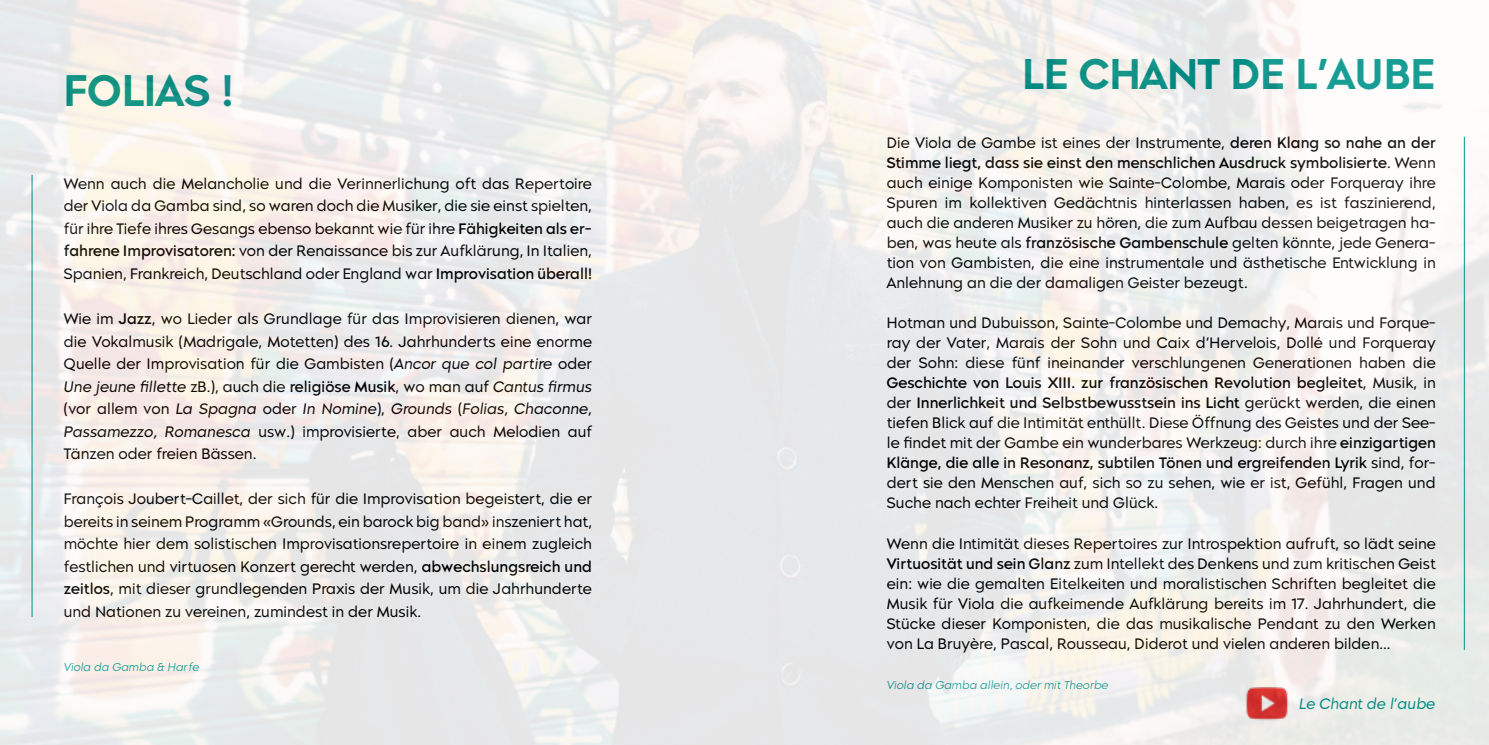
<style>
.page{position:relative;width:1489px;height:745px;background:#fff}
.page>*{position:absolute;margin:0;border:0;box-sizing:border-box;transform-origin:0 0}
.t1{font:600 43.75px "Morn";color:#00958e}
.t2{font:600 42.5px "Morn";color:#00958e}
.t3{font:15px/20px "Morn";color:#000;text-align:justify}
.t4{font:italic 15px "Morn";color:#00958e}
.t5{font:italic 300 11.25px "Morn";color:#00958e}
.s1{font-weight:500}
.s2{font-style:italic}
</style>
<div class="page">
<img style="left:0;top:0;width:1488px;height:744px">
<hr style="left:1463px;top:137px;width:1px;height:512px;background:#00958e">
<h1 class="t1" style="left:64px;top:64px;width:171px">FOLIAS !</h1>
<p class="t3" style="left:64px;top:172px;width:529px;line-height:22.5px">Wenn auch die Melancholie und die Verinnerlichung oft das Repertoire der Viola da Gamba sind, so waren doch die Musiker, die sie einst spielten, für ihre Tiefe ihres Gesangs ebenso bekannt wie für ihre <span class="s1">Fähigkeiten als er&shy;fahrene Improvisatoren:</span> von der Renaissance bis zur Aufklärung, In Italien, Spanien, Frankreich, Deutschland oder England war <span class="s1">Improvisation überall!</span></p>
<p class="t3" style="left:64px;top:307px;width:530px;line-height:22.5px">Wie im <span class="s1">Jazz</span>, wo Lieder als Grundlage für das Improvisieren dienen, war die Vokalmusik (Madrigale, Motetten) des 16. Jahrhunderts eine enorme Quelle der Improvisation für die Gambisten (<span class="s2">Ancor que col partire</span> oder <span class="s2">Une jeune fillette</span> zB.), auch die <span class="s1">religiöse Musik</span>, wo man auf <span class="s2">Cantus firmus </span>(vor allem von <span class="s2">La Spagna</span> oder <span class="s2">In Nomine</span>), <span class="s2">Grounds</span> (<span class="s2">Folias, Chaconne, Passamezzo, Romanesca</span> usw.) improvisierte, aber auch Melodien auf Tänzen oder freien Bässen.</p>
<p class="t3" style="left:64px;top:487px;width:529px;line-height:22.5px">François Joubert-Caillet, der sich für die Improvisation begeistert, die er bereits in seinem Programm «Grounds, ein barock big band» inszeniert hat, möchte hier dem solistischen Improvisationsrepertoire in einem zugleich festlichen und virtuosen Konzert gerecht werden, <span class="s1">abwechslungsreich und zeitlos</span>, mit dieser grundlegenden Praxis der Musik, um die Jahrhunderte und Nationen zu vereinen, zumindest in der Musik.</p>
<p class="t5" style="left:64px;top:659px;width:137px">Viola da Gamba &amp; Harfe</p>
<h2 class="t2" style="left:1022px;top:48px;width:414px">LE CHANT DE L’AUBE</h2>
<p class="t3" style="left:886px;top:133px;width:550px">Die Viola de Gambe ist eines der Instrumente, <span class="s1">deren Klang so nahe an der Stimme liegt, dass sie einst den menschlichen Ausdruck symbolisierte</span>. Wenn auch einige Komponisten wie Sainte-Colombe, Marais oder Forqueray ihre Spuren im kollektiven Gedächtnis hinterlassen haben, es ist faszinierend, auch die anderen Musiker zu hören, die zum Aufbau dessen beigetragen ha&shy;ben, was heute als <span class="s1">französische Gambenschule</span> gelten könnte, jede Genera&shy;tion von Gambisten, die eine instrumentale und ästhetische Entwicklung in Anlehnung an die der damaligen Geister bezeugt.</p>
<p class="t3" style="left:886px;top:313px;width:550px">Hotman und Dubuisson, Sainte-Colombe und Demachy, Marais und Forque&shy;ray der Vater, Marais der Sohn und Caix d’Hervelois, Dollé und Forqueray der Sohn: diese fünf ineinander verschlungenen Generationen haben die <span class="s1">Geschichte von Louis XIII. zur französischen Revolution begleitet</span>, Musik, in der <span class="s1">Innerlichkeit und Selbstbewusstsein ins Licht</span> gerückt werden, die einen tiefen Blick auf die Intimität enthüllt. Diese Öffnung des Geistes und der See&shy;le findet mit der Gambe ein wunderbares Werkzeug: durch ihre <span class="s1">einzigartigen Klänge, die alle in Resonanz, subtilen Tönen und ergreifenden Lyrik</span> sind, for&shy;dert sie den Menschen auf, sich so zu sehen, wie er ist, Gefühl, Fragen und Suche nach echter Freiheit und Glück.</p>
<p class="t3" style="left:886px;top:533px;width:550px">Wenn die Intimität dieses Repertoires zur Introspektion aufruft, so lädt seine <span class="s1">Virtuosität und sein Glanz</span> zum Intellekt des Denkens und zum kritischen Geist ein: wie die gemalten Eitelkeiten und moralistischen Schriften begleitet die Musik für Viola die aufkeimende Aufklärung bereits im 17. Jahrhundert, die Stücke dieser Komponisten, die das musikalische Pendant zu den Werken von La Bruyère, Pascal, Rousseau, Diderot und vielen anderen bilden...</p>
<p class="t5" style="left:886px;top:677px;width:223px">Viola da Gamba allein, oder mit Theorbe</p>
<p class="t4" style="left:1298px;top:693px;width:138px">Le Chant de l’aube</p>
</div>
